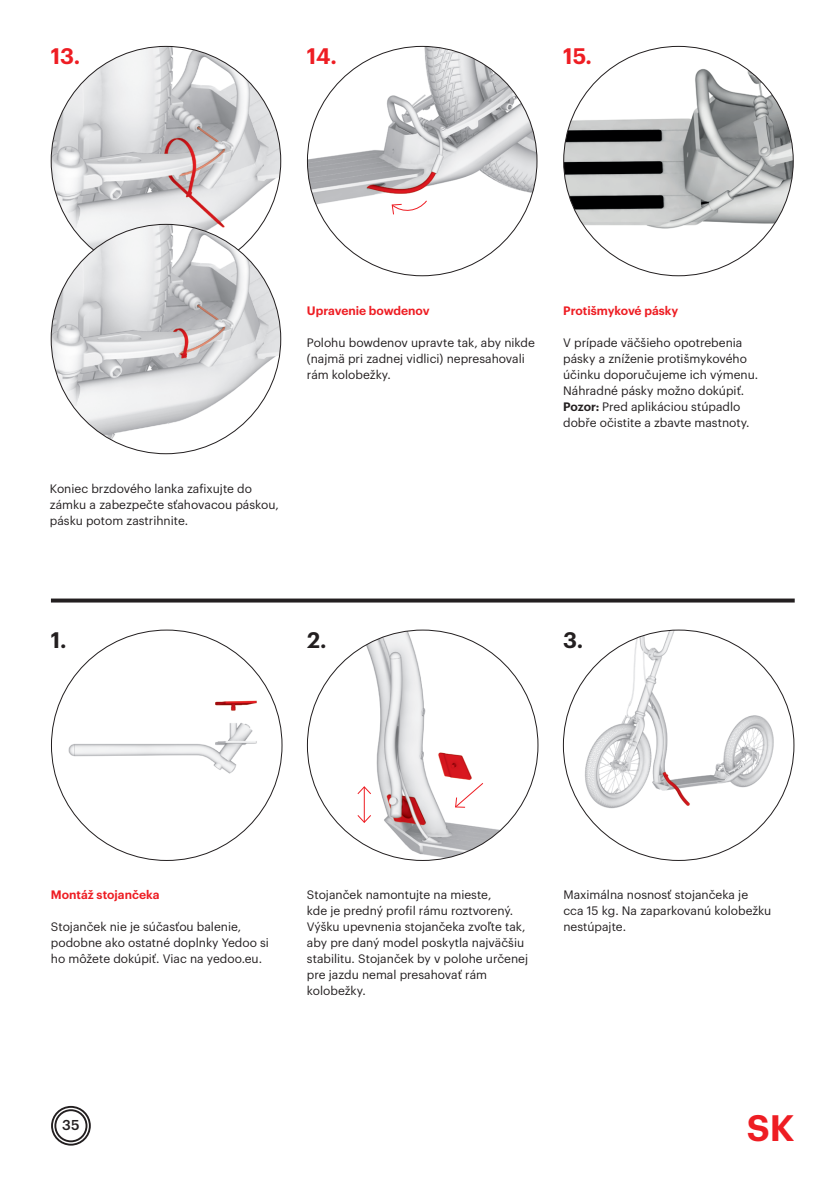
<style>
.page{position:relative;width:840px;height:1191px;background:#fff}
.page>*{position:absolute;margin:0;border:0;box-sizing:border-box;transform-origin:0 0}
.t1{font:600 36px "Graphik";color:#ee1d23}
.t2{font:600 22px "Graphik";color:#ee1d23}
.t3{font:600 22px "Graphik";color:#231f20}
.t4{font:500 14px "Graphik";color:#231f20}
.t5{font:12px/16px "Graphik";color:#231f20}
.t6{font:600 12px "Graphik";color:#ee1d23}
.s1{font-weight:600}
</style>
<div class="page">
<svg style="left:51px;top:1106px;width:40px;height:39px"></svg>
<svg style="left:51px;top:598px;width:743px;height:4px;background:#403d3e"></svg>
<img style="left:51px;top:630px;width:231px;height:230px;border-radius:115px">
<img style="left:307px;top:630px;width:230px;height:230px;border-radius:115px">
<img style="left:563px;top:630px;width:230px;height:230px;border-radius:115px">
<svg style="left:454px;top:782px;width:30px;height:26px"></svg>
<hr style="left:363px;top:787px;width:1px;height:35px;background:#ee1d23">
<svg style="left:356px;top:785px;width:16px;height:10px"></svg>
<svg style="left:356px;top:814px;width:16px;height:9px"></svg>
<img style="left:307px;top:46px;width:229px;height:230px;border-radius:115px">
<img style="left:563px;top:46px;width:229px;height:230px;border-radius:115px">
<svg style="left:390px;top:199px;width:38px;height:16px"></svg>
<img style="left:51px;top:46px;width:229px;height:230px;border-radius:115px">
<img style="left:51px;top:224px;width:229px;height:230px;border-radius:115px">
<h2 class="t2" style="left:51px;top:39px;width:31px">13.</h2>
<h2 class="t2" style="left:307px;top:39px;width:31px">14.</h2>
<h2 class="t2" style="left:563px;top:39px;width:30px">15.</h2>
<p class="t5" style="left:50px;top:480px;width:230px">Koniec brzdového lanka zafixujte do zámku a zabezpečte sťahovacou páskou, pásku potom zastrihnite.</p>
<p class="t6" style="left:307px;top:302px;width:124px">Upravenie bowdenov</p>
<p class="t5" style="left:307px;top:334px;width:229px">Polohu bowdenov upravte tak, aby nikde (najmä pri zadnej vidlici) nepresahovali rám kolobežky.</p>
<p class="t6" style="left:563px;top:302px;width:116px">Protišmykové pásky</p>
<p class="t5" style="left:563px;top:334px;width:196px">V prípade väčšieho opotrebenia pásky a zníženie protišmykového účinku doporučujeme ich výmenu.<br>Náhradné pásky možno dokúpiť.<br><span class="s1">Pozor:</span> Pred aplikáciou stúpadlo dobře očistite a zbavte mastnoty.</p>
<h2 class="t3" style="left:51px;top:623px;width:17px">1.</h2>
<h2 class="t3" style="left:307px;top:623px;width:21px">2.</h2>
<h2 class="t3" style="left:563px;top:623px;width:21px">3.</h2>
<p class="t6" style="left:51px;top:885px;width:110px">Montáž stojančeka</p>
<p class="t5" style="left:51px;top:917px;width:219px">Stojanček nie je súčasťou balenie, podobne ako ostatné doplnky Yedoo si ho môžete dokúpiť. Viac na yedoo.eu.</p>
<p class="t5" style="left:307px;top:885px;width:222px">Stojanček namontujte na mieste,<br>kde je predný profil rámu roztvorený.<br>Výšku upevnenia stojančeka zvoľte tak, aby pre daný model poskytla najväčšiu stabilitu. Stojanček by v polohe určenej pre jazdu nemal presahovať rám kolobežky.</p>
<p class="t5" style="left:563px;top:885px;width:209px">Maximálna nosnosť stojančeka je<br>cca 15 kg. Na zaparkovanú kolobežku nestúpajte.</p>
<p class="t4" style="left:62px;top:1114px;width:19px">35</p>
<h1 class="t1" style="left:746px;top:1100px;width:49px">SK</h1>
</div>
